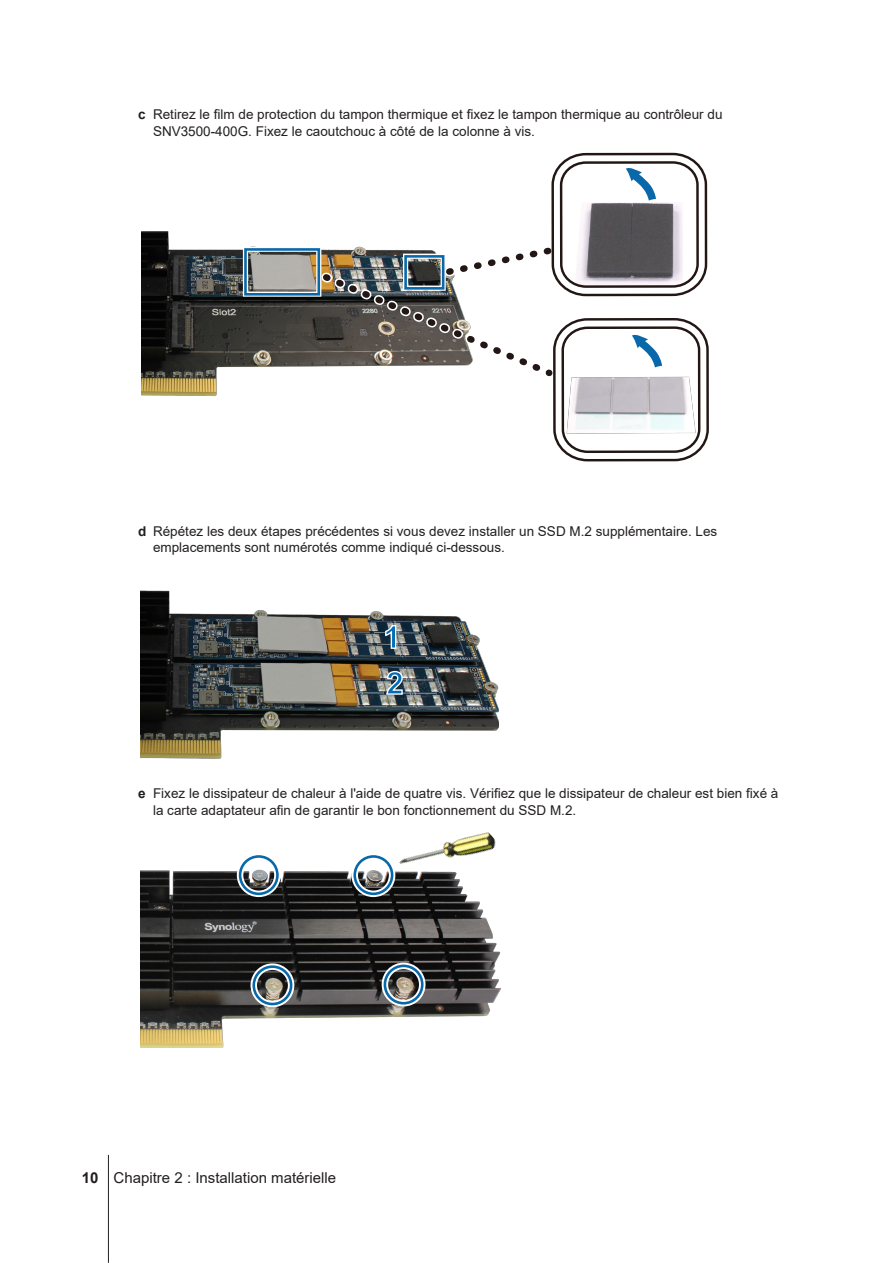
<style>
.page{position:relative;width:893px;height:1263px;background:#fff}
.page>*{position:absolute;margin:0;border:0;box-sizing:border-box;transform-origin:0 0}
.t1{font:700 31.2px/45.9px "Arial";color:#036eb7}
.t2{font:15px "Arial";color:#231f20}
.t3{font:13.5px/16.5px "Arial";color:#231f20}
.s1{font-weight:700}
</style>
<div class="page">
<hr style="left:108px;top:1155px;width:1px;height:108px;background:#231f20">
<img style="left:142px;top:231px;width:172px;height:165px">
<img style="left:565px;top:330px;width:132px;height:132px">
<div style="left:553px;top:318px;width:156px;height:143px;border:11px solid #221714;border-radius:28px"></div>
<div style="left:555px;top:320px;width:151px;height:139px;border:6px solid #fff;border-radius:28px"></div>
<svg style="left:630px;top:333px;width:33px;height:36px"></svg>
<svg style="left:314px;top:246px;width:254px;height:139px"></svg>
<img style="left:563px;top:202px;width:120px;height:82px">
<svg style="left:626px;top:168px;width:30px;height:33px"></svg>
<div style="left:551px;top:153px;width:156px;height:143px;border:11px solid #221714;border-radius:28px"></div>
<div style="left:554px;top:155px;width:151px;height:139px;border:6px solid #fff;border-radius:28px"></div>
<div style="left:243px;top:247px;width:78px;height:50px;border:5px solid #fff"></div>
<div style="left:244px;top:248px;width:76px;height:48px;border:3px solid #0868aa"></div>
<div style="left:403px;top:254px;width:43px;height:37px;border:5px solid #fff"></div>
<div style="left:404px;top:255px;width:40px;height:35px;border:3px solid #0868aa"></div>
<img style="left:286px;top:324px;width:25px;height:7px">
<img style="left:141px;top:590px;width:357px;height:169px">
<svg style="left:384px;top:624px;width:13px;height:25px"></svg>
<svg style="left:385px;top:670px;width:19px;height:25px"></svg>
<img style="left:141px;top:860px;width:360px;height:188px">
<div style="left:237px;top:853px;width:44px;height:44px;border:6px solid #fff;border-radius:50%"></div>
<div style="left:239px;top:855px;width:40px;height:40px;border:3px solid #0768aa;border-radius:50%"></div>
<img style="left:399px;top:832px;width:99px;height:69px">
<div style="left:382px;top:963px;width:43px;height:43px;border:6px solid #fff;border-radius:50%"></div>
<div style="left:384px;top:964px;width:40px;height:40px;border:3px solid #0768aa;border-radius:50%"></div>
<div style="left:250px;top:963px;width:45px;height:45px;border:6px solid #fff;border-radius:50%"></div>
<div style="left:252px;top:965px;width:41px;height:41px;border:3px solid #0768aa;border-radius:50%"></div>
<div style="left:351px;top:853px;width:44px;height:44px;border:6px solid #fff;border-radius:50%"></div>
<div style="left:353px;top:855px;width:40px;height:40px;border:3px solid #0768aa;border-radius:50%"></div>
<p class="t3" style="left:153px;top:106px;width:571px;text-indent:-15px"><span class="s1">c</span> Retirez le film de protection du tampon thermique et fixez le tampon thermique au contrôleur du<br>SNV3500-400G. Fixez le caoutchouc à côté de la colonne à vis.</p>
<p class="t3" style="left:153px;top:522px;width:566px;text-indent:-15px"><span class="s1">d</span> Répétez les deux étapes précédentes si vous devez installer un SSD M.2 supplémentaire. Les emplacements sont numérotés comme indiqué ci-dessous.</p>
<p class="t1" style="left:383px;top:615px;width:22px">1<br>2</p>
<p class="t3" style="left:153px;top:785px;width:627px;text-indent:-15px"><span class="s1">e</span> Fixez le dissipateur de chaleur à l'aide de quatre vis. Vérifiez que le dissipateur de chaleur est bien fixé à la carte adaptateur afin de garantir le bon fonctionnement du SSD M.2.</p>
<p class="t2" style="left:82px;top:1167px;width:256px"><span class="s1">10</span> Chapitre 2 : Installation matérielle</p>
</div>
